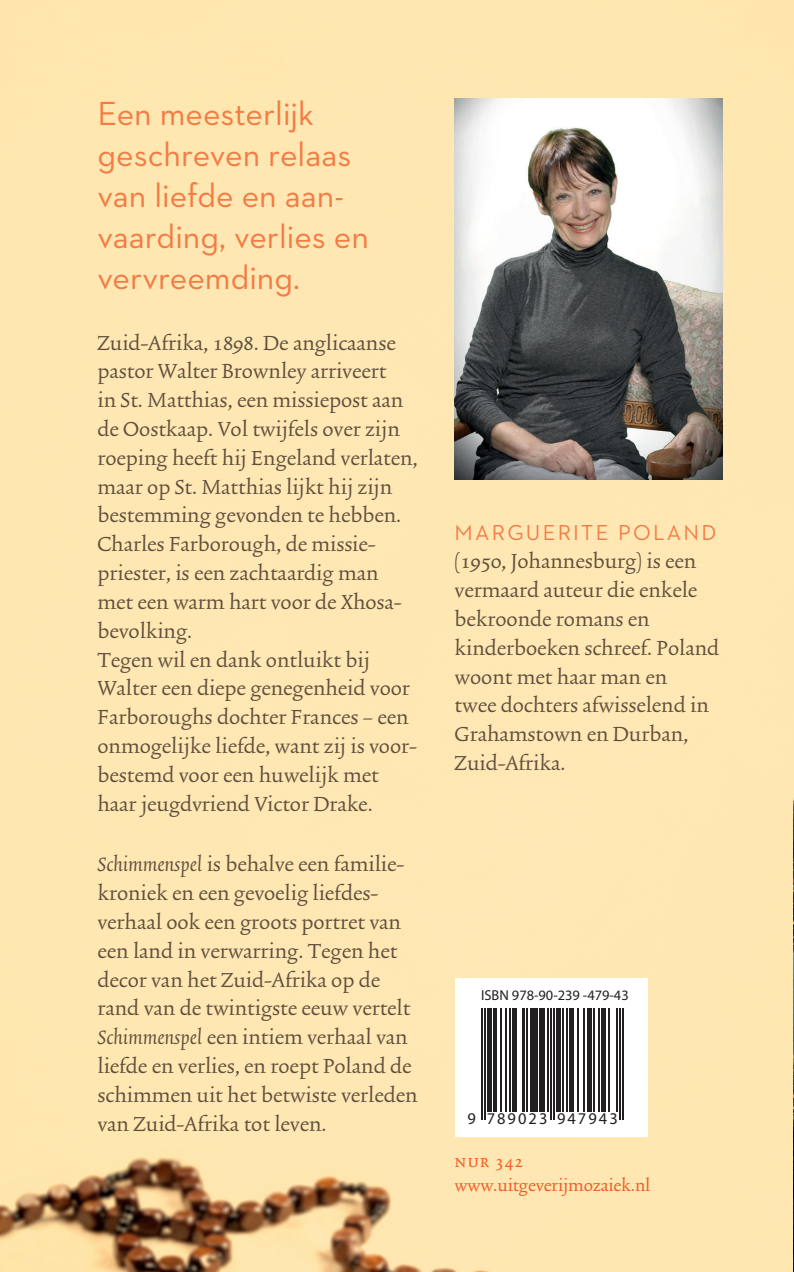
<style>
.page{position:relative;width:794px;height:1272px;background:#fff}
.page>*{position:absolute;margin:0;border:0;box-sizing:border-box;transform-origin:0 0}
.t1{font:34px/40.8px "Neutraface 2 Text";color:#f47b44}
.t2{font:24px/28.8px "Trinite No 2 Rom Wid";color:#5f4f3d}
.t3{font:22px "Neutraface 2 Text";color:#f47b44}
.t4{font:20px "Trinite No 2 Rom Wid";letter-spacing:-.005em;color:#f15921}
.t5{font:20px "Trinite No 2 Rom Wid Exp";letter-spacing:.05em;color:#f15921}
.t6{font:16.4px "Myriad Pro";letter-spacing:.125em;color:#231f20}
.t7{font:14.4px "Myriad Pro";color:#231f20}
.s1{font-family:"Trinite No 2";font-style:italic}
</style>
<div class="page">
<div style="left:0;top:0;width:794px;height:1271px;background:#ffe7b3"></div>
<img style="left:793px;top:798px;width:1px;height:350px">
<img style="left:455px;top:99px;width:267px;height:381px">
<img style="left:0;top:1136px;width:567px;height:135px">
<div style="left:455px;top:978px;width:192px;height:158px;background:#fff"></div>
<hr style="left:481px;top:1008px;width:2px;height:111px;background:#231f20">
<hr style="left:484px;top:1008px;width:2px;height:111px;background:#231f20">
<div style="left:487px;top:1008px;width:5px;height:103px;background:#231f20"></div>
<hr style="left:493px;top:1008px;width:3px;height:103px;background:#231f20">
<hr style="left:501px;top:1008px;width:1px;height:103px;background:#231f20">
<hr style="left:505px;top:1008px;width:2px;height:103px;background:#231f20">
<hr style="left:510px;top:1008px;width:1px;height:103px;background:#231f20">
<hr style="left:513px;top:1008px;width:4px;height:103px;background:#231f20">
<hr style="left:522px;top:1008px;width:3px;height:103px;background:#231f20">
<hr style="left:526px;top:1008px;width:2px;height:103px;background:#231f20">
<hr style="left:530px;top:1008px;width:3px;height:103px;background:#231f20">
<hr style="left:535px;top:1008px;width:3px;height:103px;background:#231f20">
<div style="left:539px;top:1008px;width:6px;height:103px;background:#231f20"></div>
<hr style="left:547px;top:1008px;width:1px;height:103px;background:#231f20">
<hr style="left:550px;top:1008px;width:1px;height:111px;background:#231f20">
<hr style="left:553px;top:1008px;width:1px;height:111px;background:#231f20">
<hr style="left:556px;top:1008px;width:4px;height:103px;background:#231f20">
<hr style="left:562px;top:1008px;width:1px;height:103px;background:#231f20">
<hr style="left:566px;top:1008px;width:2px;height:103px;background:#231f20">
<div style="left:569px;top:1008px;width:5px;height:103px;background:#231f20"></div>
<hr style="left:577px;top:1008px;width:1px;height:103px;background:#231f20">
<hr style="left:583px;top:1008px;width:1px;height:103px;background:#231f20">
<div style="left:587px;top:1008px;width:5px;height:103px;background:#231f20"></div>
<hr style="left:593px;top:1008px;width:2px;height:103px;background:#231f20">
<hr style="left:598px;top:1008px;width:1px;height:103px;background:#231f20">
<hr style="left:601px;top:1008px;width:4px;height:103px;background:#231f20">
<hr style="left:608px;top:1008px;width:2px;height:103px;background:#231f20">
<hr style="left:616px;top:1008px;width:1px;height:103px;background:#231f20">
<hr style="left:619px;top:1008px;width:1px;height:111px;background:#231f20">
<hr style="left:622px;top:1008px;width:1px;height:111px;background:#231f20">
<hr style="left:793px;top:1148px;width:1px;height:123px;background:#8c7e6f">
<h1 class="t1" style="left:97px;top:93px;width:273px">Een meesterlijk geschreven relaas van liefde en aan&shy;vaarding, verlies en vervreemding.</h1>
<p class="t2" style="left:97px;top:330px;width:322px">Zuid-Afrika, 1898. De anglicaanse pastor Walter Brownley arriveert<br>in St. Matthias, een missiepost aan de Oostkaap. Vol twijfels over zijn roeping heeft hij Engeland verlaten, maar op St. Matthias lijkt hij zijn bestemming gevonden te hebben.<br>Charles Farborough, de missie&shy;priester, is een zachtaardig man met een warm hart voor de Xhosa&shy;bevolking.<br>Tegen wil en dank ontluikt bij<br>Walter een diepe genegenheid voor<br>Farboroughs dochter Frances – een onmogelijke liefde, want zij is voor&shy;bestemd voor een huwelijk met haar jeugdvriend Victor Drake.</p>
<p class="t2" style="left:97px;top:851px;width:322px"><span class="s1">Schimmenspel</span> is behalve een familie&shy;kroniek en een gevoelig liefdes&shy;verhaal ook een groots portret van een land in verwarring. Tegen het decor van het Zuid-Afrika op de rand van de twintigste eeuw vertelt <span class="s1">Schimmenspel</span> een intiem verhaal van liefde en verlies, en roept Poland de schimmen uit het betwiste verleden van Zuid-Afrika tot leven.</p>
<p class="t3" style="left:455px;top:518px;width:37px">Marguerite</p>
<p class="t3" style="left:618px;top:518px;width:33px">Poland</p>
<p class="t2" style="left:455px;top:548px;width:266px">(1950, Johannesburg) is een vermaard auteur die enkele bekroonde romans en kinderboeken schreef. Poland woont met haar man en<br>twee dochters afwisselend in<br>Grahamstown en Durban,<br>Zuid-Afrika.</p>
<p class="t7" style="left:481px;top:986px;width:149px">ISBN 978-90-239 -479-43</p>
<p class="t6" style="left:467px;top:1108px;width:152px">9 789023 947943</p>
<p class="t5" style="left:455px;top:1151px;width:70px">nur 342</p>
<p class="t4" style="left:455px;top:1175px;width:197px">www.uitgeverijmozaiek.nl</p>
</div>
